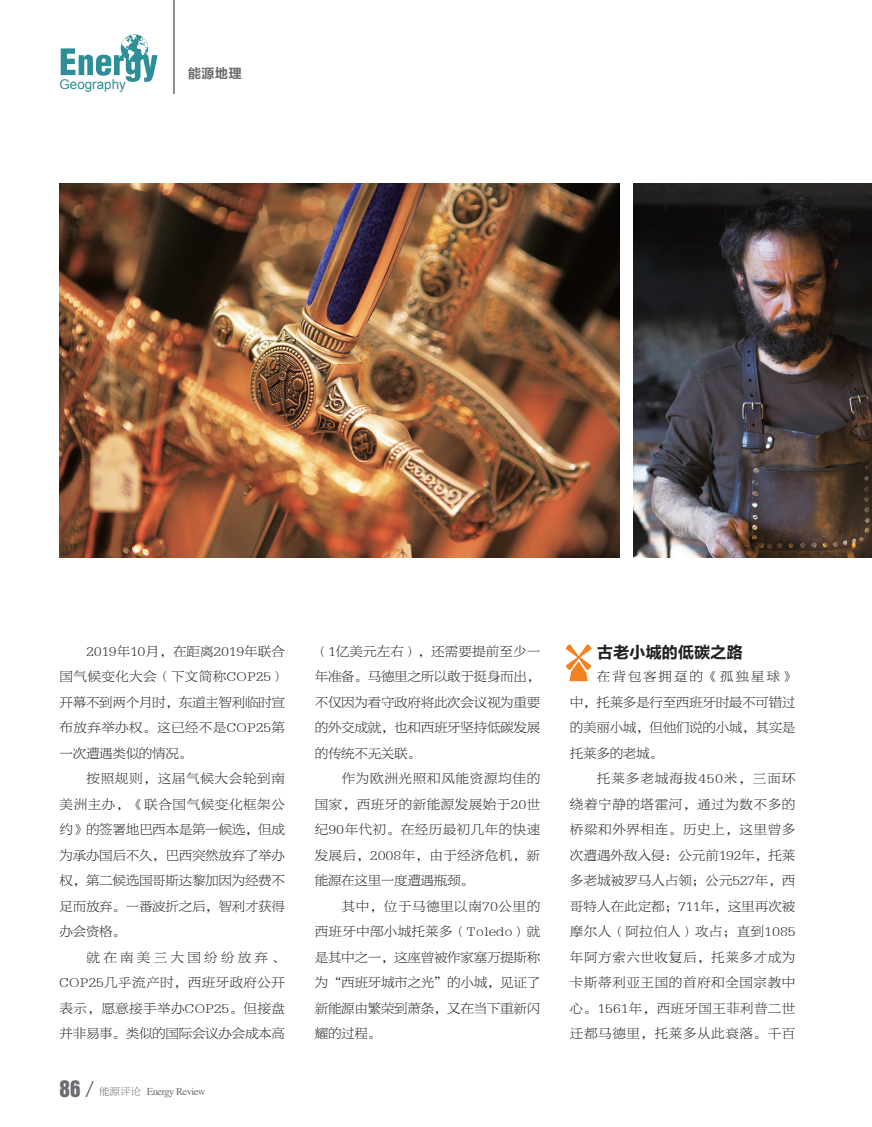
<style>
.page{position:relative;width:872px;height:1127px;background:#fff}
.page>*{position:absolute;margin:0;border:0;box-sizing:border-box;transform-origin:0 0}
.t1{font:21px "Helvetica Inserat LT Std";color:#6c6d70}
.内文{font:16.5px "FZLTCHK GBK1 0";letter-spacing:-.02em;color:#231f20}
.内文-2{font:13.5px/25.5px "FZBYSK GBK1 0";letter-spacing:-.02em;color:#231f20;text-align:justify}
.眉头{font:13.5px "FZLTCHK GBK1 0";color:#6c6d70}
.眉头-2{font:13.35px "Arial";color:#2d8e97}
.t2{font:10.5px "Times";letter-spacing:-.05em;color:#6c6d70}
.s1{font-family:"FZBYSK GBK1 0";font-size:24px}
.s2{font-family:"FZBYSK GBK1 0"}
</style>
<div class="page">
<img style="left:60px;top:184px;width:560px;height:373px">
<svg style="left:61px;top:35px;width:97px;height:47px"></svg>
<hr style="left:174px;top:0;width:1px;height:94px;background:#231f20">
<svg style="left:566px;top:644px;width:26px;height:37px"></svg>
<img style="left:633px;top:184px;width:239px;height:373px">
<p class="眉头-2" style="left:60px;top:75px;width:68px">Geography</p>
<p class="眉头" style="left:188px;top:66px;width:55px">能源地理</p>
<p class="内文-2" style="left:60px;top:639px;width:227px;text-indent:27px">2019年10月，在距离2019年联合国气候变化大会（下文简称COP25）开幕不到两个月时，东道主智利临时宣布放弃举办权。这已经不是COP25第一次遭遇类似的情况。</p>
<p class="内文-2" style="left:60px;top:766px;width:227px;text-indent:27px">按照规则，这届气候大会轮到南美洲主办，《联合国气候变化框架公约》的签署地巴西本是第一候选，但成为承办国后不久，巴西突然放弃了举办权，第二候选国哥斯达黎加因为经费不足而放弃。一番波折之后，智利才获得办会资格。</p>
<p class="内文-2" style="left:60px;top:945px;width:227px;text-indent:27px">就在南美三大国纷纷放弃、COP25几乎流产时，西班牙政府公开表示，愿意接手举办COP25。但接盘并非易事。类似的国际会议办会成本高</p>
<h1 class="t1" style="left:60px;top:1076px;width:37px">86<span class="s1">/</span></h1>
<p class="t2" style="left:99px;top:1082px;width:108px"><span class="s2">能源评论</span> Energy Review</p>
<p class="内文-2" style="left:315px;top:639px;width:227px">（1亿美元左右），还需要提前至少一年准备。马德里之所以敢于挺身而出，不仅因为看守政府将此次会议视为重要的外交成就，也和西班牙坚持低碳发展的传统不无关联。</p>
<p class="内文-2" style="left:315px;top:766px;width:227px;text-indent:27px">作为欧洲光照和风能资源均佳的国家，西班牙的新能源发展始于20世纪90年代初。在经历最初几年的快速发展后，2008年，由于经济危机，新能源在这里一度遭遇瓶颈。</p>
<p class="内文-2" style="left:315px;top:894px;width:227px;text-indent:27px">其中，位于马德里以南70公里的西班牙中部小城托莱多（Toledo）就是其中之一，这座曾被作家塞万提斯称为“西班牙城市之光”的小城，见证了新能源由繁荣到萧条，又在当下重新闪耀的过程。</p>
<p class="内文" style="left:597px;top:644px;width:147px">古老小城的低碳之路</p>
<p class="内文-2" style="left:570px;top:664px;width:227px;text-indent:27px">在背包客拥趸的《孤独星球》中，托莱多是行至西班牙时最不可错过的美丽小城，但他们说的小城，其实是托莱多的老城。</p>
<p class="内文-2" style="left:570px;top:766px;width:227px;text-indent:27px">托莱多老城海拔450米，三面环绕着宁静的塔霍河，通过为数不多的桥梁和外界相连。历史上，这里曾多次遭遇外敌入侵：公元前192年，托莱多老城被罗马人占领；公元527年，西哥特人在此定都；711年，这里再次被摩尔人（阿拉伯人）攻占；直到1085年阿方索六世收复后，托莱多才成为卡斯蒂利亚王国的首府和全国宗教中心。1561年，西班牙国王菲利普二世迁都马德里，托莱多从此衰落。千百</p>
</div>
